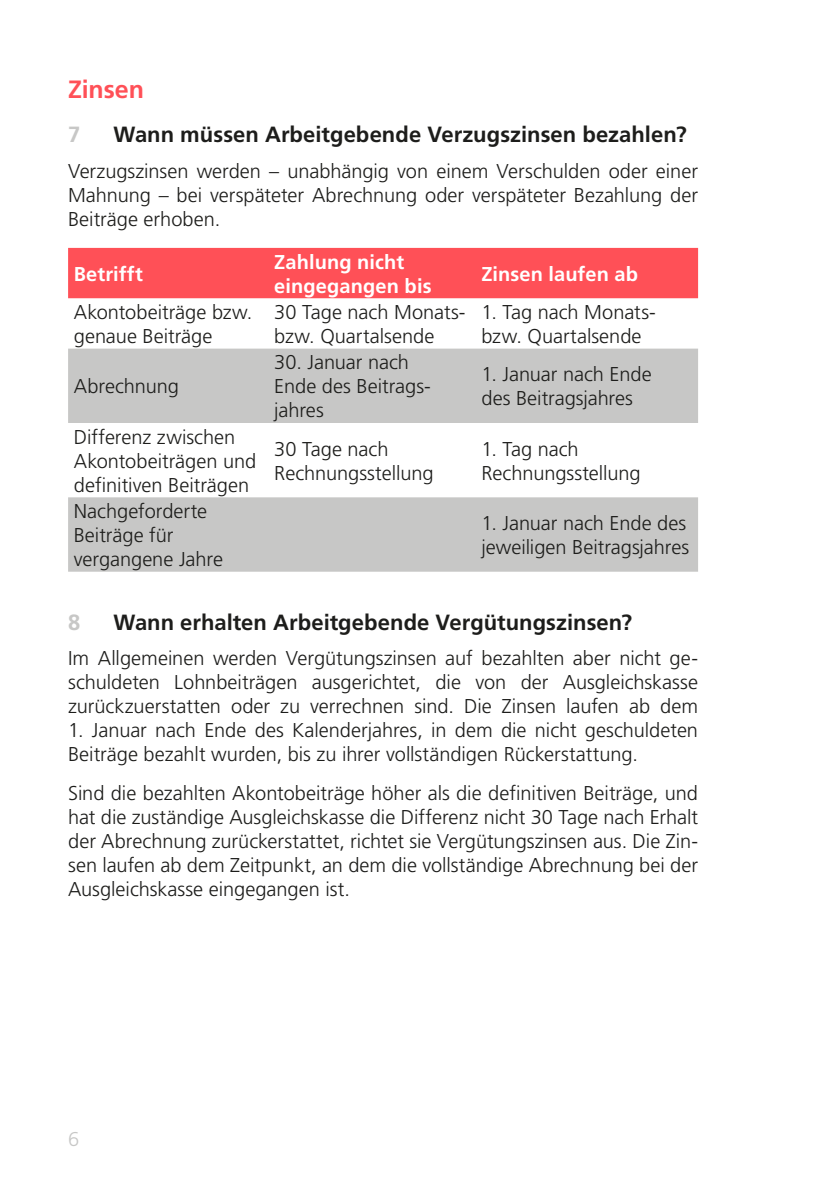
<style>
.page{position:relative;width:840px;height:1191px;background:#fff}
.page>*{position:absolute;margin:0;border:0;box-sizing:border-box;transform-origin:0 0}
.Texttitel{font:700 25px "Frutiger LT Std";letter-spacing:-.005em;color:#ff5057}
.t1{font:700 22px "Frutiger LT Std";color:#1d1d1b}
.t2{font:700 22px "Frutiger LT Std";color:#c7c7c6}
.Grundtext{font:300 20px/24px "Frutiger LT Std";color:#1d1d1b}
.Tabellen_Text_Weiss{font:700 20px/24px "Frutiger LT Std";letter-spacing:.005em;color:#fff}
.t3{font:300 20px "Frutiger LT Std";color:#c7c7c6}
</style>
<div class="page">
<div style="left:68px;top:248px;width:629px;height:50px;background:#ff5057"></div>
<svg style="left:68px;top:348px;width:629px;height:223px;fill:#c7c7c6"></svg>
<p class="Texttitel" style="left:68px;top:75px;width:77px">Zinsen</p>
<p class="t2" style="left:68px;top:122px;width:14px">7</p>
<p class="t1" style="left:113px;top:122px;width:574px">Wann müssen Arbeitgebende Verzugszinsen bezahlen?</p>
<p class="Grundtext" style="left:68px;top:159px;width:631px;text-align:justify">Verzugszinsen werden – unabhängig von einem Verschulden oder einer Mahnung – bei verspäteter Abrechnung oder verspäteter Bezahlung der Beiträge erhoben.</p>
<p class="Tabellen_Text_Weiss" style="left:74px;top:262px;width:71px">Betrifft</p>
<p class="Tabellen_Text_Weiss" style="left:274px;top:250px;width:159px">Zahlung nicht eingegangen bis</p>
<p class="Tabellen_Text_Weiss" style="left:481px;top:262px;width:158px">Zinsen laufen ab</p>
<p class="Grundtext" style="left:74px;top:300px;width:180px">Akontobeiträge bzw. genaue Beiträge</p>
<p class="Grundtext" style="left:274px;top:300px;width:193px">30 Tage nach Monats&shy;bzw. Quartalsende</p>
<p class="Grundtext" style="left:481px;top:300px;width:176px">1. Tag nach Monats&shy;bzw. Quartalsende</p>
<p class="Grundtext" style="left:74px;top:375px;width:107px">Abrechnung</p>
<p class="Grundtext" style="left:274px;top:351px;width:158px">30. Januar nach<br>Ende des Beitrags&shy;jahres</p>
<p class="Grundtext" style="left:481px;top:363px;width:172px">1. Januar nach Ende des Beitragsjahres</p>
<p class="Grundtext" style="left:74px;top:425px;width:184px">Differenz zwischen<br>Akontobeiträgen und definitiven Beiträgen</p>
<p class="Grundtext" style="left:74px;top:499px;width:151px">Nachgeforderte<br>Beiträge für vergangene Jahre</p>
<p class="Grundtext" style="left:274px;top:437px;width:161px">30 Tage nach<br>Rechnungsstellung</p>
<p class="Grundtext" style="left:481px;top:437px;width:161px">1. Tag nach<br>Rechnungsstellung</p>
<p class="Grundtext" style="left:481px;top:511px;width:209px">1. Januar nach Ende des jeweiligen Beitragsjahres</p>
<p class="t2" style="left:68px;top:609px;width:14px">8</p>
<p class="t1" style="left:113px;top:609px;width:520px">Wann erhalten Arbeitgebende Vergütungszinsen?</p>
<p class="Grundtext" style="left:68px;top:647px;width:631px;text-align:justify">Im Allgemeinen werden Vergütungszinsen auf bezahlten aber nicht ge&shy;schuldeten Lohnbeiträgen ausgerichtet, die von der Ausgleichskasse zurückzuerstatten oder zu verrechnen sind. Die Zinsen laufen ab dem</p>
<p class="Grundtext" style="left:68px;top:719px;width:631px">1. Januar nach Ende des Kalenderjahres, in dem die nicht geschuldeten<br>Beiträge bezahlt wurden, bis zu ihrer vollständigen Rückerstattung.</p>
<p class="Grundtext" style="left:68px;top:781px;width:631px;text-align:justify">Sind die bezahlten Akontobeiträge höher als die definitiven Beiträge, und hat die zuständige Ausgleichskasse die Differenz nicht 30 Tage nach Erhalt der Abrechnung zurückerstattet, richtet sie Vergütungszinsen aus. Die Zin&shy;sen laufen ab dem Zeitpunkt, an dem die vollständige Abrechnung bei der Ausgleichskasse eingegangen ist.</p>
<p class="t3" style="left:68px;top:1127px;width:13px">6</p>
</div>
